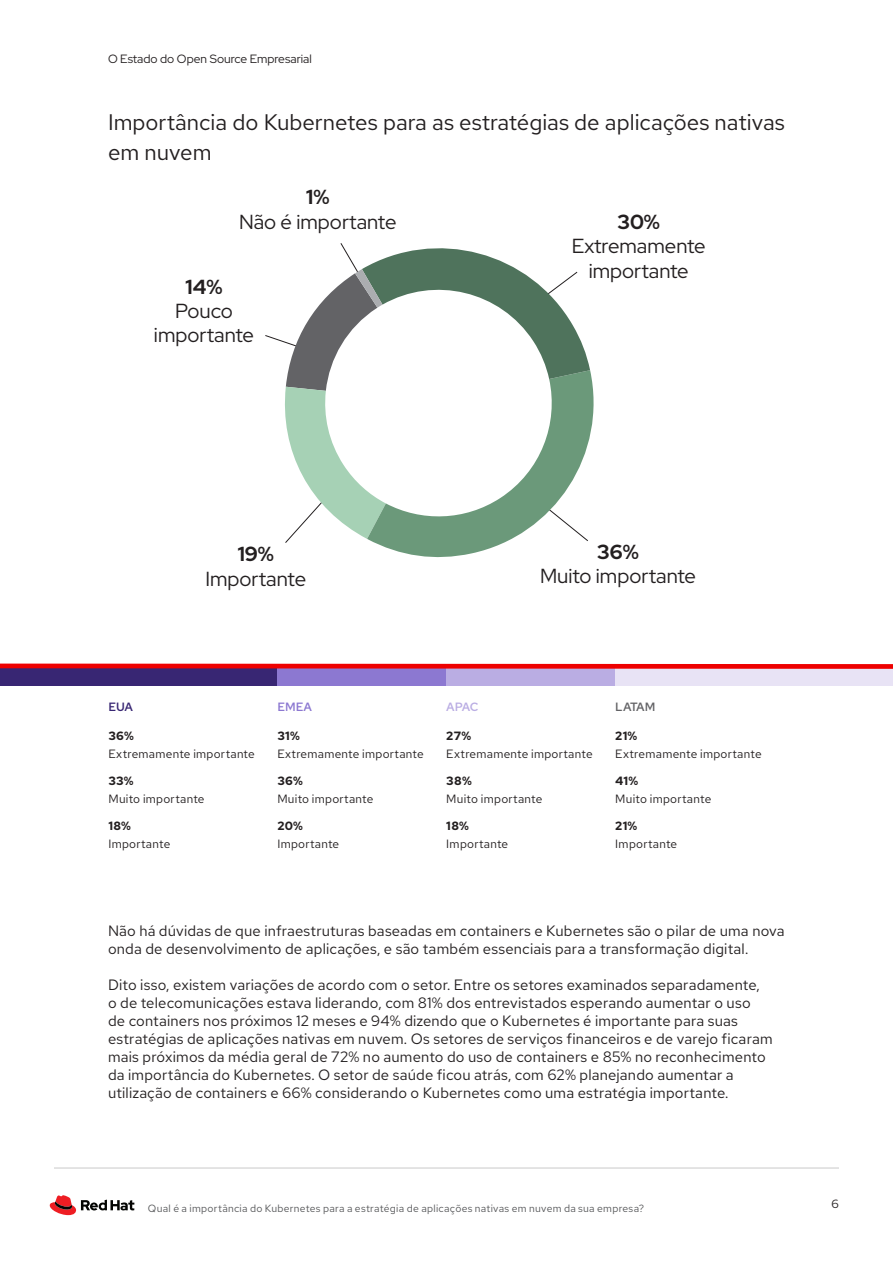
<style>
.page{position:relative;width:893px;height:1263px;background:#fff}
.page>*{position:absolute;margin:0;border:0;box-sizing:border-box;transform-origin:0 0}
.t1{font:22.5px/30px "Red Hat Text";color:#231f20}
.t2{font:20.4px/24.5px "Red Hat Display";color:#231f20;text-align:center}
.t3{font:700 20.4px "Red Hat Display";color:#231f20}
.Main_-_Body{font:15px/18px "Red Hat Text";letter-spacing:.01em;color:#231f20}
.Main_-_Body-2{font:12px/18px "Red Hat Text";letter-spacing:.02em;color:#231f20}
.t4{font:12px "Red Hat Display";color:#231f20}
.t5{font:500 12px "Red Hat Text";letter-spacing:-.065em;color:#636366}
.t6{font:500 12px "Red Hat Text";color:#8c78d1}
.t7{font:500 12px "Red Hat Text";color:#baade3}
.t8{font:500 12px "Red Hat Text";color:#382673}
.Footer_-_Running_Foo{font:10.5px "Red Hat Text";letter-spacing:.025em;color:#57585a}
.s1{font-weight:700}
</style>
<div class="page">
<svg style="left:50px;top:1195px;width:84px;height:20px"></svg>
<hr style="left:54px;top:1168px;width:785px;height:1px;background:#c9c9c9">
<div style="left:0;top:668px;width:278px;height:18px;background:#382673"></div>
<div style="left:277px;top:668px;width:170px;height:18px;background:#8c78d1"></div>
<div style="left:446px;top:668px;width:170px;height:18px;background:#baade3"></div>
<div style="left:615px;top:668px;width:278px;height:18px;background:#e8e3f5"></div>
<svg style="left:0;top:663px;width:893px;height:6px;background:#e82b30"></svg>
<svg style="left:378px;top:370px;width:216px;height:188px"></svg>
<svg style="left:265px;top:243px;width:325px;height:301px"></svg>
<p class="t4" style="left:108px;top:51px;width:205px">O Estado do Open Source Empresarial</p>
<p class="t1" style="left:108px;top:107px;width:678px">Importância do Kubernetes para as estratégias de aplicações nativas em nuvem</p>
<p class="t3" style="left:306px;top:184px;width:25px">1%</p>
<p class="t2" style="left:239px;top:209px;width:159px">Não é importante</p>
<p class="t3" style="left:617px;top:208px;width:44px">30%</p>
<p class="t2" style="left:572px;top:234px;width:135px">Extremamente importante</p>
<p class="t3" style="left:186px;top:273px;width:38px">14%</p>
<p class="t2" style="left:175px;top:298px;width:59px">Pouco</p>
<p class="t2" style="left:154px;top:323px;width:102px">importante</p>
<p class="t3" style="left:238px;top:541px;width:38px">19%</p>
<p class="t2" style="left:205px;top:566px;width:102px">Importante</p>
<p class="t3" style="left:597px;top:538px;width:43px">36%</p>
<p class="t2" style="left:540px;top:563px;width:157px">Muito importante</p>
<p class="t8" style="left:108px;top:699px;width:26px">EUA</p>
<p class="Main_-_Body-2" style="left:108px;top:726px;width:148px"><span class="s1">36%<br></span>Extremamente importante</p>
<p class="Main_-_Body-2" style="left:108px;top:771px;width:98px"><span class="s1">33%<br></span>Muito importante</p>
<p class="Main_-_Body-2" style="left:108px;top:816px;width:63px"><span class="s1">18%<br></span>Importante</p>
<p class="t6" style="left:277px;top:699px;width:36px">EMEA</p>
<p class="t7" style="left:446px;top:699px;width:34px">APAC</p>
<p class="t5" style="left:615px;top:699px;width:42px">LATAM</p>
<p class="Main_-_Body-2" style="left:277px;top:726px;width:148px"><span class="s1">31%<br></span>Extremamente importante</p>
<p class="Main_-_Body-2" style="left:277px;top:771px;width:98px"><span class="s1">36%<br></span>Muito importante</p>
<p class="Main_-_Body-2" style="left:277px;top:816px;width:63px"><span class="s1">20%<br></span>Importante</p>
<p class="Main_-_Body-2" style="left:446px;top:726px;width:148px"><span class="s1">27%<br></span>Extremamente importante</p>
<p class="Main_-_Body-2" style="left:446px;top:771px;width:98px"><span class="s1">38%<br></span>Muito importante</p>
<p class="Main_-_Body-2" style="left:446px;top:816px;width:63px"><span class="s1">18%<br></span>Importante</p>
<p class="Main_-_Body-2" style="left:615px;top:726px;width:148px"><span class="s1">21%<br></span>Extremamente importante</p>
<p class="Main_-_Body-2" style="left:615px;top:771px;width:98px"><span class="s1">41%<br></span>Muito importante</p>
<p class="Main_-_Body-2" style="left:615px;top:816px;width:63px"><span class="s1">21%<br></span>Importante</p>
<p class="Main_-_Body" style="left:108px;top:921px;width:678px">Não há dúvidas de que infraestruturas baseadas em containers e Kubernetes são o pilar de uma nova onda de desenvolvimento de aplicações, e são também essenciais para a transformação digital.</p>
<p class="Main_-_Body" style="left:108px;top:975px;width:666px">Dito isso, existem variações de acordo com o setor. Entre os setores examinados separadamente,<br>o de telecomunicações estava liderando, com 81% dos entrevistados esperando aumentar o uso<br>de containers nos próximos 12 meses e 94% dizendo que o Kubernetes é importante para suas estratégias de aplicações nativas em nuvem. Os setores de serviços financeiros e de varejo ficaram mais próximos da média geral de 72% no aumento do uso de containers e 85% no reconhecimento da importância do Kubernetes. O setor de saúde ficou atrás, com 62% planejando aumentar a utilização de containers e 66% considerando o Kubernetes como uma estratégia importante.</p>
<p class="Footer_-_Running_Foo" style="left:148px;top:1201px;width:498px">Qual é a importância do Kubernetes para a estratégia de aplicações nativas em nuvem da sua empresa?</p>
<p class="t4" style="left:832px;top:1196px;width:9px">6</p>
</div>
